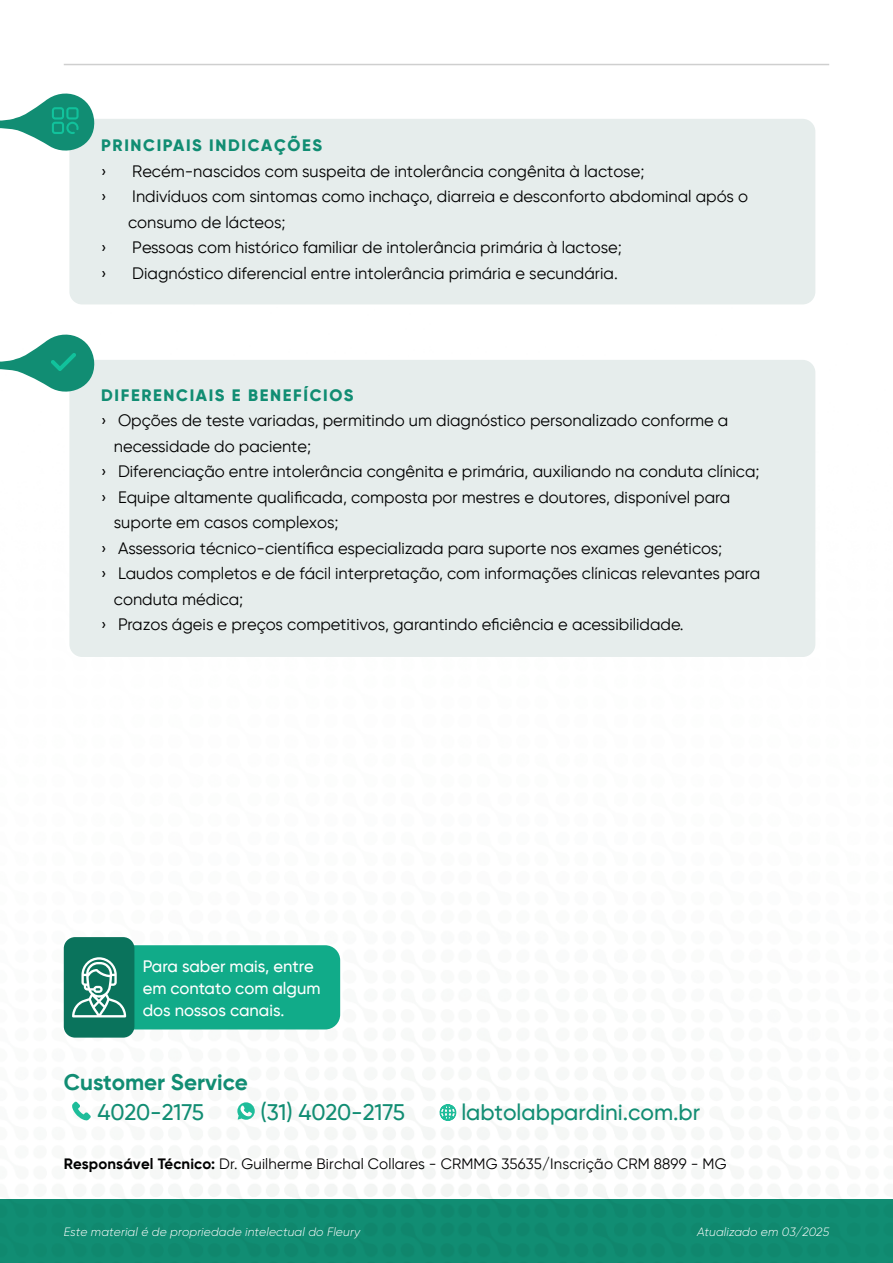
<style>
.page{position:relative;width:893px;height:1263px;background:#fff}
.page>*{position:absolute;margin:0;border:0;box-sizing:border-box;transform-origin:0 0}
.t1{font:500 22.5px "SVN Gilroy";color:#118d73}
.t2{font:700 22.5px "SVN Gilroy";color:#118d73}
.t3{font:500 16.65px/22px "SVN Gilroy";color:#fff}
.t4{font:16.5px/25.5px "SVN Gilroy";color:#000}
.t5{font:16.5px "SVN Gilroy X Bold";letter-spacing:.1em;color:#118d73}
.t6{font:15px "SVN Gilroy";letter-spacing:.01em;color:#000}
.t7{font:italic 300 12px "SVN Gilroy";letter-spacing:.01em;color:#fff}
.s1{font-weight:700}
</style>
<div class="page">
<img style="left:0;top:295px;width:893px;height:968px">
<hr style="left:64px;top:64px;width:765px;height:1px;background:#cfcfcf">
<svg style="left:237px;top:1102px;width:18px;height:18px"></svg>
<svg style="left:72px;top:1102px;width:19px;height:18px"></svg>
<svg style="left:438px;top:1104px;width:19px;height:18px"></svg>
<div style="left:103px;top:945px;width:237px;height:84px;background:#11ab89;border-radius:15px"></div>
<div style="left:64px;top:937px;width:70px;height:100px;background:#0a735c;border-radius:11px"></div>
<svg style="left:72px;top:957px;width:54px;height:60px"></svg>
<div style="left:69px;top:119px;width:746px;height:185px;background:#e6edec;border-radius:13px"></div>
<div style="left:69px;top:360px;width:746px;height:297px;background:#e6edec;border-radius:13px"></div>
<svg style="left:0;top:93px;width:95px;height:58px"></svg>
<svg style="left:0;top:326px;width:96px;height:75px"></svg>
<p class="t5" style="left:101px;top:134px;width:223px">PRINCIPAIS INDICAÇÕES</p>
<p class="t4" style="left:101px;top:157px;width:7px">›</p>
<p class="t4" style="left:132px;top:157px;width:514px">Recém-nascidos com suspeita de intolerância congênita à lactose;</p>
<p class="t4" style="left:101px;top:183px;width:7px">›</p>
<p class="t4" style="left:128px;top:183px;width:621px">Indivíduos com sintomas como inchaço, diarreia e desconforto abdominal após o consumo de lácteos;</p>
<p class="t4" style="left:101px;top:234px;width:7px">›</p>
<p class="t4" style="left:132px;top:234px;width:491px">Pessoas com histórico familiar de intolerância primária à lactose;</p>
<p class="t4" style="left:101px;top:259px;width:7px">›</p>
<p class="t4" style="left:132px;top:259px;width:487px">Diagnóstico diferencial entre intolerância primária e secundária.</p>
<p class="t5" style="left:101px;top:383px;width:254px">DIFERENCIAIS E BENEFÍCIOS</p>
<p class="t4" style="left:101px;top:407px;width:629px">› Opções de teste variadas, permitindo um diagnóstico personalizado conforme a</p>
<p class="t4" style="left:114px;top:432px;width:199px">necessidade do paciente;</p>
<p class="t4" style="left:101px;top:458px;width:660px">› Diferenciação entre intolerância congênita e primária, auxiliando na conduta clínica;</p>
<p class="t4" style="left:101px;top:483px;width:631px">› Equipe altamente qualificada, composta por mestres e doutores, disponível para</p>
<p class="t4" style="left:114px;top:509px;width:226px">suporte em casos complexos;</p>
<p class="t4" style="left:101px;top:534px;width:623px">› Assessoria técnico-científica especializada para suporte nos exames genéticos;</p>
<p class="t4" style="left:101px;top:560px;width:660px">› Laudos completos e de fácil interpretação, com informações clínicas relevantes para</p>
<p class="t4" style="left:114px;top:585px;width:131px">conduta médica;</p>
<p class="t4" style="left:101px;top:611px;width:584px">› Prazos ágeis e preços competitivos, garantindo eficiência e acessibilidade.</p>
<p class="t3" style="left:143px;top:954px;width:179px">Para saber mais, entre em contato com algum dos nossos canais.</p>
<h1 class="t2" style="left:64px;top:1065px;width:186px">Customer Service</h1>
<h1 class="t1" style="left:98px;top:1096px;width:108px">4020-2175</h1>
<h1 class="t1" style="left:260px;top:1096px;width:146px">(31) 4020-2175</h1>
<h1 class="t1" style="left:461px;top:1096px;width:240px">labtolabpardini.com.br</h1>
<p class="t6" style="left:64px;top:1153px;width:664px"><span class="s1">Responsável Técnico:</span> Dr. Guilherme Birchal Collares - CRMMG 35635/Inscrição CRM 8899 - MG</p>
<p class="t7" style="left:64px;top:1223px;width:298px">Este material é de propriedade intelectual do Fleury</p>
<p class="t7" style="left:697px;top:1223px;width:134px">Atualizado em 03/2025</p>
</div>
